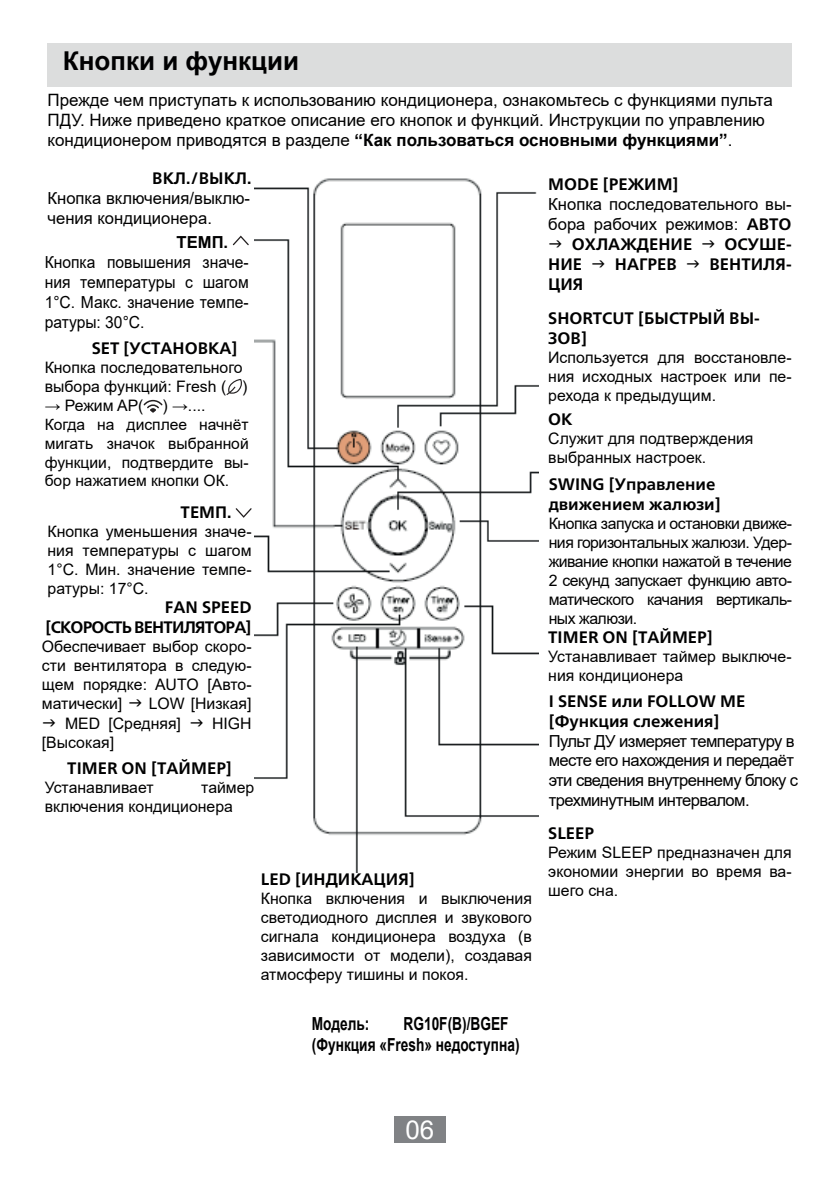
<style>
.page{position:relative;width:840px;height:1191px;background:#fff}
.page>*{position:absolute;margin:0;border:0;box-sizing:border-box;transform-origin:0 0}
.t1{font:700 26px "Arial";color:#000001}
.t2{font:26px "Arial";color:#fff}
.t3{font:700 18px/21.6px "Arial";color:#000001;scale:.76 1}
.t4{font:17px/20.4px "Arial";color:#000001}
.t5{font:700 16.6px/20px "Frutiger Neue LTW1 G";color:#000001}
.t6{font:16.6px/20px "Arial";letter-spacing:-.035em;color:#000001}
.t7{font:16.6px/20px "Arial";letter-spacing:-.015em;color:#000001}
.t8{font:16.6px/20px "Arial";letter-spacing:-.015em;color:#000001;text-align:justify;scale:.94 1}
.t9{font:700 16.6px/20px "Frutiger Neue LTW1 G";letter-spacing:-.05em;color:#000001;text-align:right}
.t10{font:700 16.6px "Arial";color:#000001}
.t11{font:15.8px/19px "Arial";color:#000001;text-align:justify}
.t12{font:15.6px/18.8px "Arial";color:#000001;text-align:justify}
.s1{font-weight:700}
.s2{font-family:"Frutiger Neue LTW1 G";font-weight:700}
</style>
<div class="page">
<div style="left:48px;top:43px;width:743px;height:43px;background:#dcdddd"></div>
<div style="left:394px;top:1116px;width:51px;height:26px;background:#808285"></div>
<svg style="left:235px;top:508px;width:16px;height:10px"></svg>
<svg style="left:233px;top:235px;width:16px;height:10px"></svg>
<svg style="left:226px;top:379px;width:16px;height:16px"></svg>
<svg style="left:143px;top:399px;width:20px;height:14px"></svg>
<img style="left:254px;top:178px;width:284px;height:694px">
<h1 class="t1" style="left:63px;top:42px;width:238px">Кнопки и функции</h1>
<p class="t4" style="left:48px;top:89px;width:726px">Прежде чем приступать к использованию кондиционера, ознакомьтесь с функциями пульта<br>ПДУ. Ниже приведено краткое описание его кнопок и функций. Инструкции по управлению кондиционером приводятся в разделе <span class="s1">“Как пользоваться основными функциями”</span>.</p>
<p class="t5" style="left:152px;top:168px;width:101px">ВКЛ./ВЫКЛ.</p>
<p class="t7" style="left:48px;top:188px;width:204px">Кнопка включения/выклю&shy;чения кондиционера.</p>
<p class="t10" style="left:176px;top:231px;width:51px">ТЕМП.</p>
<p class="t8" style="left:45px;top:252px;width:218px">Кнопка повышения значе&shy;ния температуры с шагом 1°C. Макс. значение темпе&shy;ратуры: 30°C.</p>
<p class="t5" style="left:92px;top:338px;width:147px">SET [УСТАНОВКА]</p>
<p class="t11" style="left:45px;top:358px;width:204px">Кнопка последовательного выбора функций: Fresh ( )</p>
<p class="t11" style="left:45px;top:396px;width:162px">→ Режим AP( ) →....</p>
<p class="t12" style="left:45px;top:415px;width:205px">Когда на дисплее начнёт мигать значок выбранной функции, подтвердите вы&shy;бор нажатием кнопки ОК.</p>
<p class="t5" style="left:180px;top:502px;width:52px">ТЕМП.</p>
<p class="t11" style="left:48px;top:521px;width:205px">Кнопка уменьшения значе&shy;ния температуры с шагом 1°C. Мин. значение темпе&shy;ратуры: 17°C.</p>
<p class="t9" style="left:46px;top:597px;width:207px">FAN SPEED<br>[СКОРОСТЬ ВЕНТИЛЯТОРА]</p>
<p class="t11" style="left:42px;top:636px;width:211px">Обеспечивает выбор скоро&shy;сти вентилятора в следую&shy;щем порядке: AUTO [Авто&shy;матически]</p>
<p class="t11" style="left:65px;top:694px;width:188px;line-height:20px;text-indent:84px">LOW [Низкая]<br>MED [Средняя]</p>
<p class="t11" style="left:212px;top:714px;width:41px">HIGH</p>
<p class="t11" style="left:42px;top:733px;width:74px">[Высокая]</p>
<p class="t5" style="left:67px;top:758px;width:166px">TIMER ON [ТАЙМЕР]</p>
<p class="t11" style="left:45px;top:778px;width:110px">Устанавливает</p>
<p class="t11" style="left:45px;top:778px;width:211px;text-indent:156px">таймер включения кондиционера</p>
<p class="t5" style="left:261px;top:869px;width:155px">LED [ИНДИКАЦИЯ]</p>
<p class="t11" style="left:261px;top:888px;width:272px">Кнопка включения и выключения светодиодного дисплея и звукового сигнала кондиционера воздуха (в зависимости от модели), создавая атмосферу тишины и покоя.</p>
<p class="t3" style="left:312px;top:1012px;width:275px;text-indent:92px">RG10F(B)/BGEF (Функция «Fresh» недоступна)</p>
<p class="t3" style="left:312px;top:1012px;width:77px">Модель:</p>
<p class="t5" style="left:548px;top:174px;width:132px">MODE [РЕЖИМ]</p>
<p class="t7" style="left:548px;top:194px;width:245px">Кнопка последовательного вы&shy;бора рабочих режимов: <span class="s2">АВТО</span></p>
<p class="t5" style="left:571px;top:234px;width:122px">ОХЛАЖДЕНИЕ</p>
<p class="t5" style="left:724px;top:234px;width:68px">ОСУШЕ-</p>
<p class="t5" style="left:548px;top:254px;width:35px">НИЕ</p>
<p class="t5" style="left:614px;top:254px;width:63px">НАГРЕВ</p>
<p class="t5" style="left:709px;top:254px;width:84px">ВЕНТИЛЯ-</p>
<p class="t5" style="left:548px;top:274px;width:37px">ЦИЯ</p>
<p class="t5" style="left:548px;top:308px;width:213px">SHORTCUT [БЫСТРЫЙ ВЫ-<br>ЗОВ]</p>
<p class="t11" style="left:548px;top:348px;width:245px">Используется для восстановле&shy;ния исходных настроек или пе&shy;рехода к предыдущим.</p>
<p class="t5" style="left:548px;top:409px;width:26px">OK</p>
<p class="t11" style="left:548px;top:428px;width:207px">Служит для подтверждения выбранных настроек.</p>
<p class="t5" style="left:548px;top:474px;width:173px">SWING [Управление движением жалюзи]</p>
<p class="t11" style="left:548px;top:514px;width:245px">Кнопка запуска и остановки движе&shy;ния горизонтальных жалюзи. Удер&shy;живание кнопки нажатой в течение 2 секунд запускает функцию авто&shy;матического качания вертикаль&shy;ных жалюзи.</p>
<p class="t5" style="left:548px;top:627px;width:166px">TIMER ON [ТАЙМЕР]</p>
<p class="t11" style="left:548px;top:646px;width:245px">Устанавливает таймер выключе&shy;ния кондиционера</p>
<p class="t5" style="left:548px;top:691px;width:198px">I SENSE или FOLLOW ME [Функция слежения]</p>
<p class="t6" style="left:548px;top:730px;width:251px">Пульт ДУ измеряет температуру в месте его нахождения и передаёт эти сведения внутреннему блоку с трехминутным интервалом.</p>
<p class="t5" style="left:548px;top:823px;width:47px">SLEEP</p>
<p class="t11" style="left:548px;top:842px;width:245px">Режим SLEEP предназначен для экономии энергии во время ва&shy;шего сна.</p>
<h1 class="t2" style="left:405px;top:1111px;width:30px">06</h1>
</div>
